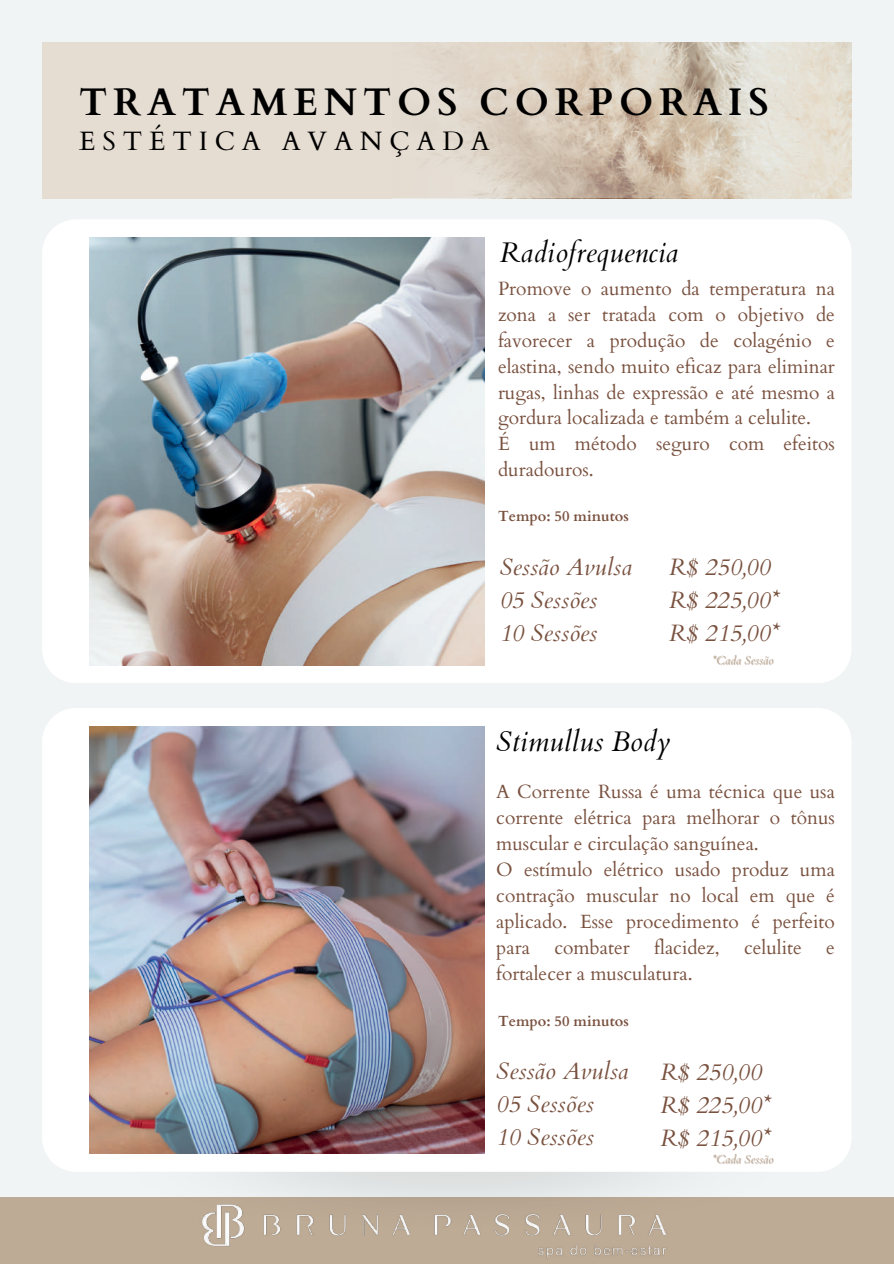
<style>
.page{position:relative;width:894px;height:1264px;background:#fff}
.page>*{position:absolute;margin:0;border:0;box-sizing:border-box;transform-origin:0 0}
.t1{font:700 38.55px "Cardo";letter-spacing:.15em;color:#000}
.t2{font:italic 28.35px "Cardo";color:#000}
.t3{font:26.55px "Cardo";letter-spacing:.26em;color:#000}
.t4{font:italic 23.7px/33px "Cardo";color:#79513f}
.t5{font:19.2px/25.8px "Cardo";color:#79513f}
.t6{font:700 14.7px "Cardo";color:#79513f}
.t7{font:italic 11.55px "Cardo";color:rgb(121 81 63/.4)}
</style>
<div class="page">
<div style="left:0;top:0;width:893px;height:1263px;background:#f1f4f4"></div>
<img style="left:823px;top:42px;width:28px;height:156px">
<svg style="left:392px;top:42px;width:431px;height:156px"></svg>
<div style="left:42px;top:42px;width:350px;height:156px;background:#e5dcd2"></div>
<div style="left:0;top:1197px;width:893px;height:66px;background:#bdab96"></div>
<img style="left:208px;top:1244px;width:459px;height:14px">
<div style="left:42px;top:220px;width:809px;height:463px;background:#fff"></div>
<img style="left:89px;top:237px;width:395px;height:428px">
<img style="left:103px;top:1171px;width:715px;height:73px">
<div style="left:42px;top:708px;width:809px;height:463px;background:#fff"></div>
<img style="left:89px;top:726px;width:395px;height:427px">
<h1 class="t1" style="left:79px;top:71px;width:691px">TRATAMENTOS CORPORAIS</h1>
<h3 class="t3" style="left:79px;top:120px;width:412px">ESTÉTICA AVANÇADA</h3>
<h2 class="t2" style="left:499px;top:236px;width:180px">Radiofrequencia</h2>
<p class="t5" style="left:498px;top:275px;width:338px">Promove o aumento da temperatura na zona a ser tratada com o objetivo de favorecer a produção de colagénio e elastina, sendo muito eficaz para eliminar rugas, linhas de expressão e até mesmo a gordura localizada e também a celulite.<br>É um método seguro com efeitos duradouros.</p>
<p class="t6" style="left:498px;top:504px;width:132px">Tempo: 50 minutos</p>
<p class="t4" style="left:499px;top:550px;width:134px">Sessão Avulsa<br>05 Sessões<br>10 Sessões</p>
<p class="t4" style="left:669px;top:550px;width:112px">R$ 250,00<br>R$ 225,00*<br>R$ 215,00*</p>
<p class="t7" style="left:712px;top:654px;width:63px">*Cada Sessão</p>
<h2 class="t2" style="left:496px;top:724px;width:175px">Stimullus Body</h2>
<p class="t5" style="left:496px;top:777px;width:340px">A Corrente Russa é uma técnica que usa corrente elétrica para melhorar o tônus muscular e circulação sanguínea.<br>O estímulo elétrico usado produz uma contração muscular no local em que é aplicado. Esse procedimento é perfeito para</p>
<p class="t5" style="left:554px;top:933px;width:77px">combater</p>
<p class="t5" style="left:654px;top:933px;width:67px">flacidez,</p>
<p class="t5" style="left:743px;top:933px;width:59px">celulite</p>
<p class="t5" style="left:826px;top:933px;width:10px">e</p>
<p class="t5" style="left:496px;top:959px;width:198px">fortalecer a musculatura.</p>
<p class="t6" style="left:498px;top:1009px;width:132px">Tempo: 50 minutos</p>
<p class="t4" style="left:496px;top:1054px;width:134px">Sessão Avulsa<br>05 Sessões<br>10 Sessões</p>
<p class="t4" style="left:660px;top:1055px;width:112px">R$ 250,00<br>R$ 225,00*<br>R$ 215,00*</p>
<p class="t7" style="left:712px;top:1153px;width:63px">*Cada Sessão</p>
</div>
